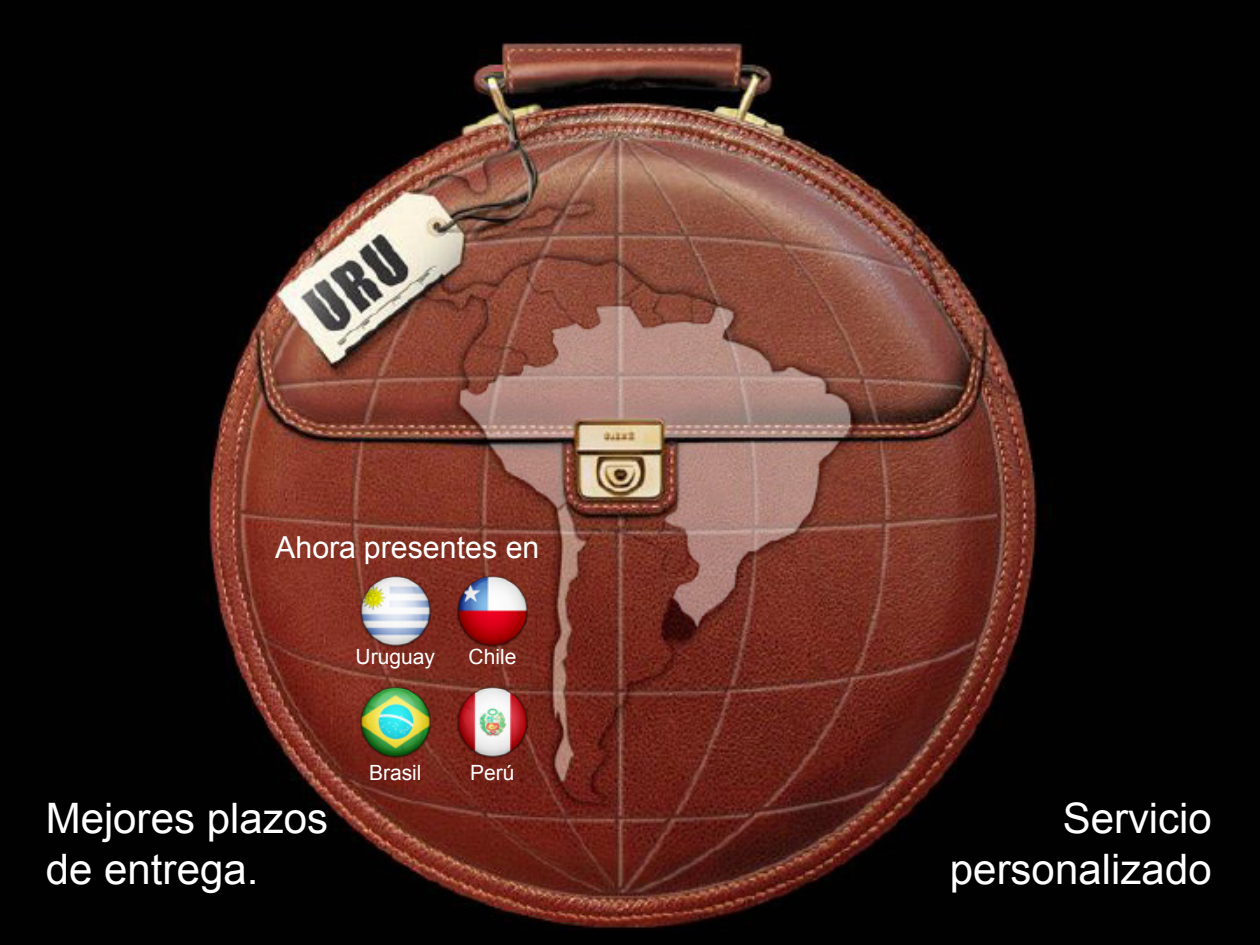
<style>
.page{position:relative;width:1260px;height:945px;background:#fff}
.page>*{position:absolute;margin:0;border:0;box-sizing:border-box;transform-origin:0 0}
.t1{font:42px/50.4px "Arial";color:#fff;text-align:right}
.t2{font:30.28px "Arial";color:#fff}
.t3{font:21px "Arial";color:#fff}
</style>
<div class="page">
<img style="left:0;top:0;width:1260px;height:945px">
<img style="left:354px;top:681px;width:82px;height:82px">
<img style="left:451px;top:569px;width:83px;height:82px">
<img style="left:451px;top:681px;width:83px;height:82px">
<img style="left:354px;top:569px;width:82px;height:82px">
<p class="t2" style="left:275px;top:530px;width:266px">Ahora presentes en</p>
<p class="t3" style="left:356px;top:645px;width:81px">Uruguay</p>
<p class="t3" style="left:469px;top:645px;width:49px">Chile</p>
<p class="t1" style="left:46px;top:793px;width:284px;text-align:left">Mejores plazos de entrega.</p>
<p class="t3" style="left:369px;top:761px;width:54px">Brasil</p>
<p class="t3" style="left:470px;top:761px;width:46px">Perú</p>
<p class="t1" style="left:950px;top:793px;width:263px">Servicio personalizado</p>
</div>
